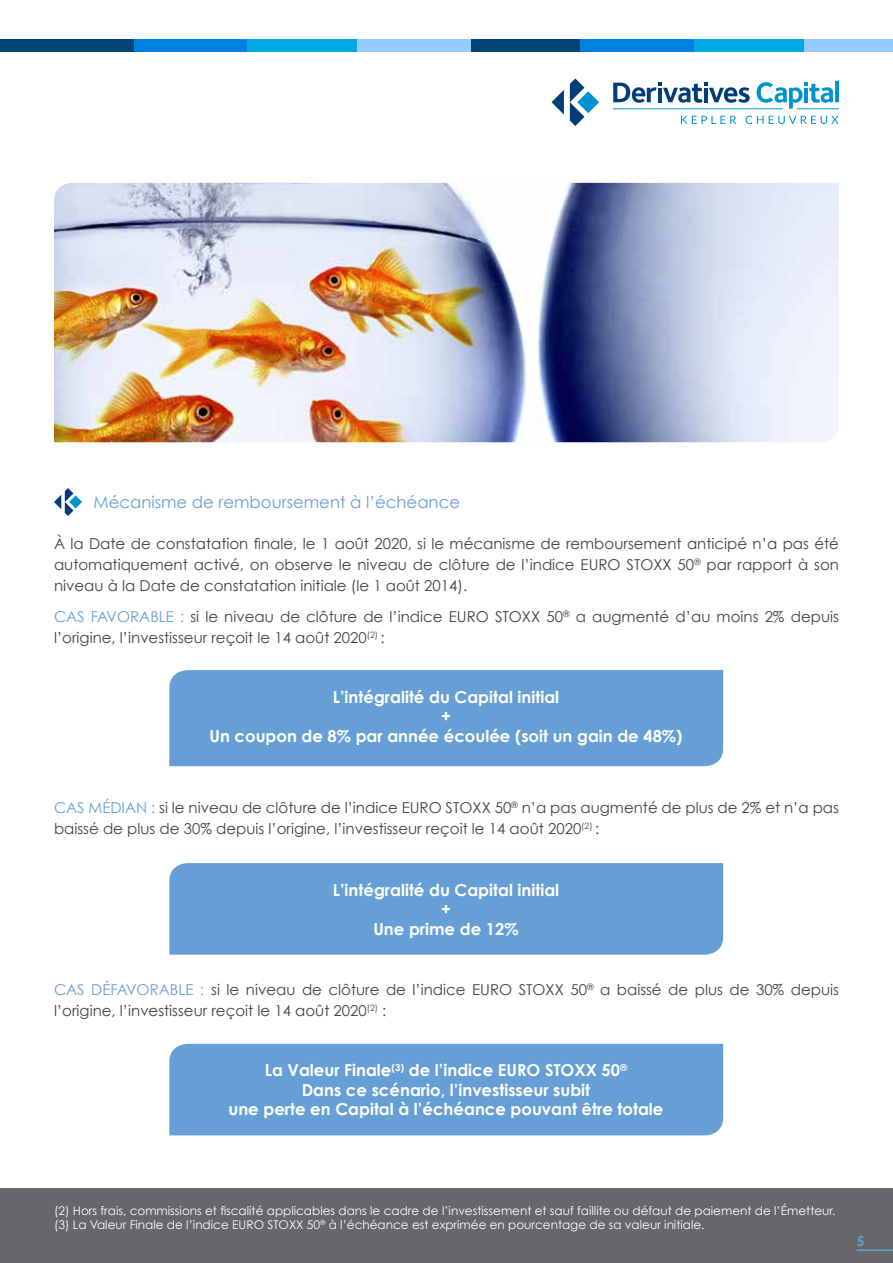
<style>
.page{position:relative;width:893px;height:1263px;background:#fff}
.page>*{position:absolute;margin:0;border:0;box-sizing:border-box;transform-origin:0 0}
.t1{font:700 16.5px/19.5px "Century Gothic";color:#fff;text-align:center}
.t2{font:16.5px "Century Gothic";color:#669fd5}
.t3{font:15px/21px "Century Gothic";color:#424242}
.t4{font:700 13.5px "Century Gothic";color:#669fd5}
.t5{font:12px/13.5px "Century Gothic";color:#fff}
.s1{color:#669fd5}
</style>
<div class="page">
<div style="left:0;top:1188px;width:893px;height:75px;background:#65676a"></div>
<hr style="left:857px;top:1249px;width:36px;height:2px;background:#669fd5">
<img style="left:54px;top:183px;width:785px;height:259px">
<svg style="left:570px;top:78px;width:29px;height:48px"></svg>
<svg style="left:551px;top:90px;width:13px;height:25px"></svg>
<hr style="left:613px;top:109px;width:170px;height:1px;background:#0093d0">
<hr style="left:797px;top:109px;width:42px;height:1px;background:#0093d0">
<svg style="left:757px;top:80px;width:82px;height:29px"></svg>
<svg style="left:613px;top:82px;width:137px;height:21px"></svg>
<svg style="left:681px;top:116px;width:55px;height:8px"></svg>
<svg style="left:745px;top:116px;width:93px;height:8px"></svg>
<div style="left:0;top:39px;width:135px;height:12px;background:#004478"></div>
<div style="left:134px;top:39px;width:115px;height:12px;background:#0081e0"></div>
<div style="left:247px;top:39px;width:114px;height:12px;background:#00a9e1"></div>
<div style="left:357px;top:39px;width:118px;height:12px;background:#94cdfd"></div>
<div style="left:471px;top:39px;width:118px;height:12px;background:#004478"></div>
<div style="left:580px;top:39px;width:115px;height:12px;background:#0081e0"></div>
<div style="left:694px;top:39px;width:114px;height:12px;background:#00a9e1"></div>
<div style="left:805px;top:39px;width:88px;height:12px;background:#94cdfd"></div>
<svg style="left:54px;top:488px;width:28px;height:28px"></svg>
<div style="left:169px;top:670px;width:554px;height:96px;background:#669fd5"></div>
<div style="left:169px;top:1044px;width:554px;height:91px;background:#669fd5"></div>
<div style="left:169px;top:863px;width:554px;height:92px;background:#669fd5"></div>
<p class="t2" style="left:94px;top:492px;width:368px">Mécanisme de remboursement à l’échéance</p>
<p class="t3" style="left:54px;top:532px;width:786px;text-align:justify">À la Date de constatation finale, le 1 août 2020, si le mécanisme de remboursement anticipé n’a pas été automatiquement activé, on observe le niveau de clôture de l’indice EURO STOXX 50<sup>®</sup> par rapport à son niveau à la Date de constatation initiale (le 1 août 2014).</p>
<p class="t3" style="left:54px;top:606px;width:786px"><span class="s1">CAS FAVORABLE :</span> si le niveau de clôture de l’indice EURO STOXX 50<sup>®</sup> a augmenté d’au moins 2% depuis l’origine, l’investisseur reçoit le 14 août 2020<sup>(2)</sup> :</p>
<p class="t1" style="left:209px;top:687px;width:474px">L’intégralité du Capital initial<br>+<br>Un coupon de 8% par année écoulée (soit un gain de 48%)</p>
<p class="t3" style="left:54px;top:797px;width:786px"><span class="s1">CAS MÉDIAN :</span> si le niveau de clôture de l’indice EURO STOXX 50<sup>®</sup> n’a pas augmenté de plus de 2% et n’a pas baissé de plus de 30% depuis l’origine, l’investisseur reçoit le 14 août 2020<sup>(2)</sup> :</p>
<p class="t1" style="left:333px;top:880px;width:228px">L’intégralité du Capital initial +<br>Une prime de 12%</p>
<p class="t3" style="left:54px;top:978px;width:786px"><span class="s1">CAS DÉFAVORABLE :</span> si le niveau de clôture de l’indice EURO STOXX 50<sup>®</sup> a baissé de plus de 30% depuis l’origine, l’investisseur reçoit le 14 août 2020<sup>(2)</sup> :</p>
<p class="t1" style="left:228px;top:1060px;width:436px">La Valeur Finale<sup>(3)</sup> de l’indice EURO STOXX 50<sup>®<br></sup>Dans ce scénario, l’investisseur subit<br>une perte en Capital à l’échéance pouvant être totale</p>
<p class="t5" style="left:54px;top:1204px;width:783px">(2) Hors frais, commissions et fiscalité applicables dans le cadre de l’investissement et sauf faillite ou défaut de paiement de l’Émetteur. (3) La Valeur Finale de l’indice EURO STOXX 50<sup>®</sup> à l’échéance est exprimée en pourcentage de sa valeur initiale.</p>
<p class="t4" style="left:857px;top:1233px;width:9px">5</p>
</div>
